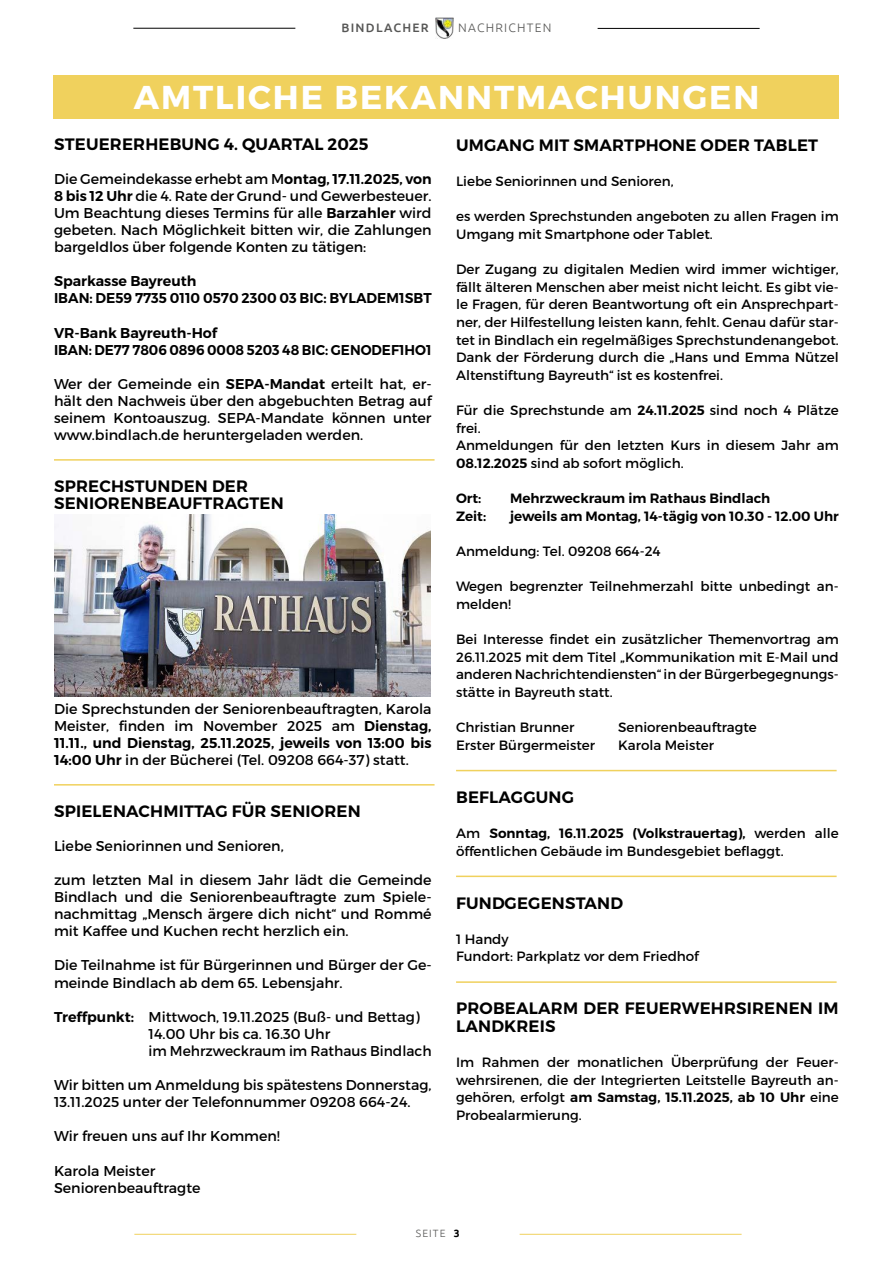
<style>
.page{position:relative;width:893px;height:1263px;background:#fff}
.page>*{position:absolute;margin:0;border:0;box-sizing:border-box;transform-origin:0 0}
.t1{font:700 33px "Montserrat";letter-spacing:.06em;color:#fff}
.t2{font:600 16.5px/17.1px "Montserrat";letter-spacing:.01em;color:#000}
.t3{font:14.25px/17.1px "Montserrat";color:#000;text-align:justify}
.t4{font:600 14.25px/17.1px "Montserrat";color:#000}
.t5{font:13.5px/17.7px "Montserrat";color:#000}
.t6{font:600 13.5px "Montserrat";color:#000}
.t7{font:300 12.3px "Ubuntu";letter-spacing:.1em;color:#575756}
.t8{font:500 12.3px "Ubuntu";letter-spacing:.1em;color:#575756}
.t9{font:300 10.5px "Ubuntu";letter-spacing:.1em;color:#575756}
.s1{font-weight:600}
.s2{font-weight:700;color:#000}
</style>
<div class="page">
<div style="left:53px;top:75px;width:786px;height:44px;background:#f0d15d"></div>
<hr style="left:54px;top:459px;width:381px;height:2px;background:#f0d15d">
<hr style="left:54px;top:784px;width:381px;height:1px;background:#f0d15d">
<img style="left:54px;top:514px;width:377px;height:182px">
<hr style="left:133px;top:28px;width:162px;height:1px;background:#000">
<hr style="left:598px;top:28px;width:162px;height:1px;background:#000">
<img style="left:435px;top:18px;width:18px;height:20px">
<hr style="left:134px;top:1234px;width:222px;height:1px;background:#f0d15d">
<hr style="left:520px;top:1234px;width:222px;height:1px;background:#f0d15d">
<hr style="left:456px;top:770px;width:381px;height:1px;background:#f0d15d">
<hr style="left:456px;top:875px;width:381px;height:2px;background:#f0d15d">
<hr style="left:456px;top:981px;width:381px;height:2px;background:#f0d15d">
<p class="t8" style="left:341px;top:20px;width:89px">BINDLACHER</p>
<p class="t7" style="left:458px;top:21px;width:95px">NACHRICHTEN</p>
<h1 class="t1" style="left:134px;top:77px;width:627px">AMTLICHE BEKANNTMACHUNGEN</h1>
<p class="t2" style="left:54px;top:135px;width:316px">STEUERERHEBUNG 4. QUARTAL 2025</p>
<p class="t3" style="left:54px;top:170px;width:379px">Die Gemeindekasse erhebt am M<span class="s1">ontag, 17.11.2025, von 8 bis 12 Uhr</span> die 4. Rate der Grund- und Gewerbesteuer.<br>Um Beachtung dieses Termins für alle <span class="s1">Barzahler</span> wird gebeten. Nach Möglichkeit bitten wir, die Zahlungen bargeldlos über folgende Konten zu tätigen:</p>
<p class="t4" style="left:54px;top:273px;width:379px">Sparkasse Bayreuth<br>IBAN: DE59 7735 0110 0570 2300 03 BIC: BYLADEM1SBT</p>
<p class="t4" style="left:54px;top:324px;width:379px">VR-Bank Bayreuth-Hof<br>IBAN: DE77 7806 0896 0008 5203 48 BIC: GENODEF1HO1</p>
<p class="t3" style="left:54px;top:375px;width:379px">Wer der Gemeinde ein <span class="s1">SEPA-Mandat</span> erteilt hat, er&shy;hält den Nachweis über den abgebuchten Betrag auf seinem Kontoauszug. SEPA-Mandate können unter www.bindlach.de heruntergeladen werden.</p>
<p class="t2" style="left:54px;top:477px;width:231px">SPRECHSTUNDEN DER<br>SENIORENBEAUFTRAGTEN</p>
<p class="t2" style="left:456px;top:136px;width:363px">UMGANG MIT SMARTPHONE ODER TABLET</p>
<p class="t5" style="left:456px;top:172px;width:219px">Liebe Seniorinnen und Senioren,</p>
<p class="t5" style="left:456px;top:207px;width:384px">es werden Sprechstunden angeboten zu allen Fragen im<br>Umgang mit Smartphone oder Tablet.</p>
<p class="t5" style="left:456px;top:260px;width:384px;text-align:justify">Der Zugang zu digitalen Medien wird immer wichtiger, fällt älteren Menschen aber meist nicht leicht. Es gibt vie&shy;le Fragen, für deren Beantwortung oft ein Ansprechpart&shy;ner, der Hilfestellung leisten kann, fehlt. Genau dafür star&shy;tet in Bindlach ein regelmäßiges Sprechstundenangebot.<br>Dank der Förderung durch die „Hans und Emma Nützel Altenstiftung Bayreuth“ ist es kostenfrei.</p>
<p class="t5" style="left:456px;top:401px;width:384px">Für die Sprechstunde am <span class="s1">24.11.2025</span> sind noch 4 Plätze frei.<br>Anmeldungen für den letzten Kurs in diesem Jahr am <span class="s1">08.12.2025</span> sind ab sofort möglich.</p>
<p class="t6" style="left:456px;top:490px;width:27px">Ort:</p>
<p class="t6" style="left:510px;top:490px;width:262px">Mehrzweckraum im Rathaus Bindlach</p>
<p class="t6" style="left:456px;top:508px;width:32px">Zeit:</p>
<p class="t6" style="left:510px;top:508px;width:330px">jeweils am Montag, 14-tägig von 10.30 - 12.00 Uhr</p>
<p class="t5" style="left:456px;top:542px;width:206px">Anmeldung: Tel. 09208 664-24</p>
<p class="t5" style="left:456px;top:578px;width:384px">Wegen begrenzter Teilnehmerzahl bitte unbedingt an&shy;melden!</p>
<p class="t5" style="left:456px;top:630px;width:384px;text-align:justify">Bei Interesse findet ein zusätzlicher Themenvortrag am 26.11.2025 mit dem Titel „Kommunikation mit E-Mail und anderen Nachrichtendiensten“ in der Bürgerbegegnungs&shy;stätte in Bayreuth statt.</p>
<p class="t5" style="left:456px;top:719px;width:120px">Christian Brunner</p>
<p class="t5" style="left:618px;top:719px;width:140px">Seniorenbeauftragte</p>
<p class="t5" style="left:456px;top:736px;width:141px">Erster Bürgermeister</p>
<p class="t5" style="left:618px;top:736px;width:98px">Karola Meister</p>
<p class="t2" style="left:456px;top:788px;width:119px">BEFLAGGUNG</p>
<p class="t5" style="left:456px;top:824px;width:384px">Am <span class="s1">Sonntag, 16.11.2025 (Volkstrauertag),</span> werden alle öffentlichen Gebäude im Bundesgebiet beflaggt.</p>
<p class="t2" style="left:456px;top:894px;width:168px">FUNDGEGENSTAND</p>
<p class="t5" style="left:456px;top:930px;width:244px">1 Handy<br>Fundort: Parkplatz vor dem Friedhof</p>
<p class="t2" style="left:456px;top:1000px;width:384px;line-height:17.5px">PROBEALARM DER FEUERWEHRSIRENEN IM<br>LANDKREIS</p>
<p class="t5" style="left:456px;top:1053px;width:384px;text-align:justify">Im Rahmen der monatlichen Überprüfung der Feuer&shy;wehrsirenen, die der Integrierten Leitstelle Bayreuth an&shy;gehören, erfolgt <span class="s1">am Samstag, 15.11.2025, ab 10 Uhr</span> eine Probealarmierung.</p>
<p class="t3" style="left:54px;top:700px;width:379px">Die Sprechstunden der Seniorenbeauftragten, Karola Meister, finden im November 2025 am <span class="s1">Dienstag, 11.11., und Dienstag, 25.11.2025, jeweils von 13:00 bis 14:00 Uhr</span> in der Bücherei (Tel. 09208 664-37) statt.</p>
<p class="t2" style="left:54px;top:802px;width:308px">SPIELENACHMITTAG FÜR SENIOREN</p>
<p class="t3" style="left:54px;top:837px;width:231px">Liebe Seniorinnen und Senioren,</p>
<p class="t3" style="left:54px;top:871px;width:379px">zum letzten Mal in diesem Jahr lädt die Gemeinde Bindlach und die Seniorenbeauftragte zum Spiele&shy;nachmittag „Mensch ärgere dich nicht“ und Rommé mit Kaffee und Kuchen recht herzlich ein.</p>
<p class="t3" style="left:54px;top:957px;width:379px">Die Teilnahme ist für Bürgerinnen und Bürger der Ge&shy;meinde Bindlach ab dem 65. Lebensjahr.</p>
<p class="t3" style="left:148px;top:1008px;width:285px;text-align:left;text-indent:-94px"><span class="s1">Treffpunkt:</span> Mittwoch, 19.11.2025 (Buß- und Bettag)<br>14.00 Uhr bis ca. 16.30 Uhr<br>im Mehrzweckraum im Rathaus Bindlach</p>
<p class="t3" style="left:54px;top:1076px;width:379px">Wir bitten um Anmeldung bis spätestens Donnerstag,<br>13.11.2025 unter der Telefonnummer 09208 664-24.</p>
<p class="t3" style="left:54px;top:1128px;width:227px">Wir freuen uns auf Ihr Kommen!</p>
<p class="t3" style="left:54px;top:1162px;width:148px">Karola Meister<br>Seniorenbeauftragte</p>
<p class="t9" style="left:416px;top:1227px;width:45px">SEITE <span class="s2">3</span></p>
</div>
